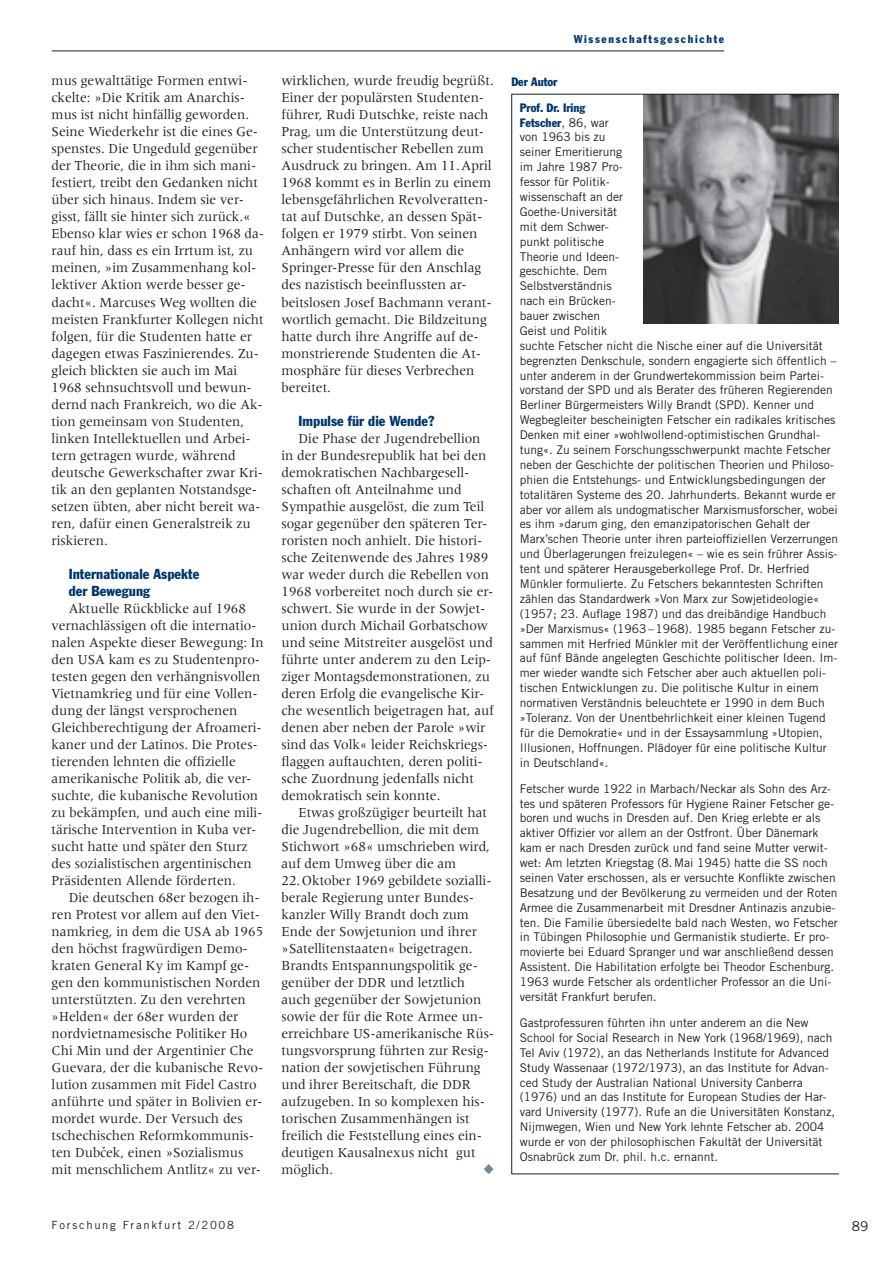
<style>
.page{position:relative;width:895px;height:1263px;background:#fff}
.page>*{position:absolute;margin:0;border:0;box-sizing:border-box;transform-origin:0 0}
.t1{font:14.25px/17px "Meridien";color:#231f20;scale:.95 1}
.t2{font:14.25px/17px "Meridien";color:#231f20;scale:.96 1}
.t3{font:condensed 14.25px/17px "Franklin Gothic";letter-spacing:.005em;color:#00376b}
.t4{font:14.25px "Minion Pro";color:#231f20;scale:.96 1}
.t5{font:13.5px "Trade Gothic";color:#231f20}
.t6{font:12px/14.9px "Trade Gothic";color:#231f20}
.t7{font:condensed 12px/14.9px "Franklin Gothic";color:#00376b}
.t8{font:11.25px "Trade Gothic";letter-spacing:.15em;color:#231f20}
.t9{font:condensed 11.25px "Franklin Gothic";letter-spacing:.15em;color:#00376b}
.s1{font-family:"Trade Gothic";font-stretch:normal;color:#231f20}
</style>
<div class="page">
<hr style="left:52px;top:51px;width:671px;height:1px;background:#231f20">
<svg style="left:511px;top:94px;width:327px;height:1080px"></svg>
<p class="t1" style="left:52px;top:73px;width:225px">mus gewalttätige Formen entwi&shy;ckelte: »Die Kritik am Anarchis&shy;mus ist nicht hinfällig geworden.<br>Seine Wiederkehr ist die eines Ge&shy;spenstes. Die Ungeduld gegenüber der Theorie, die in ihm sich mani&shy;festiert, treibt den Gedanken nicht über sich hinaus. Indem sie ver&shy;gisst, fällt sie hinter sich zurück.«<br>Ebenso klar wies er schon 1968 da&shy;rauf hin, dass es ein Irrtum ist, zu meinen, »im Zusammenhang kol&shy;lektiver Aktion werde besser ge&shy;dacht«. Marcuses Weg wollten die meisten Frankfurter Kollegen nicht folgen, für die Studenten hatte er dagegen etwas Faszinierendes. Zu&shy;gleich blickten sie auch im Mai<br>1968 sehnsuchtsvoll und bewun&shy;dernd nach Frankreich, wo die Ak&shy;tion gemeinsam von Studenten, linken Intellektuellen und Arbei&shy;tern getragen wurde, während deutsche Gewerkschafter zwar Kri&shy;tik an den geplanten Notstandsge&shy;setzen übten, aber nicht bereit wa&shy;ren, dafür einen Generalstreik zu riskieren.</p>
<p class="t3" style="left:69px;top:566px;width:132px">Internationale Aspekte der Bewegung</p>
<p class="t1" style="left:52px;top:601px;width:224px;text-indent:17px">Aktuelle Rückblicke auf 1968 vernachlässigen oft die internatio&shy;nalen Aspekte dieser Bewegung: In den USA kam es zu Studentenpro&shy;testen gegen den verhängnisvollen Vietnamkrieg und für eine Vollen&shy;dung der längst versprochenen Gleichberechtigung der Afroameri&shy;kaner und der Latinos. Die Protes&shy;tierenden lehnten die offizielle amerikanische Politik ab, die ver&shy;suchte, die kubanische Revolution zu bekämpfen, und auch eine mili&shy;tärische Intervention in Kuba ver&shy;sucht hatte und später den Sturz des sozialistischen argentinischen Präsidenten Allende förderten.</p>
<p class="t2" style="left:52px;top:890px;width:222px;text-indent:17px">Die deutschen 68er bezogen ih&shy;ren Protest vor allem auf den Viet&shy;namkrieg, in dem die USA ab 1965 den höchst fragwürdigen Demo&shy;kraten General Ky im Kampf ge&shy;gen den kommunistischen Norden unterstützten. Zu den verehrten »Helden« der 68er wurden der nordvietnamesische Politiker Ho<br>Chi Min und der Argentinier Che<br>Guevara, der die kubanische Revo&shy;lution zusammen mit Fidel Castro anführte und später in Bolivien er&shy;mordet wurde. Der Versuch des tschechischen Reformkommunis&shy;ten Dubcek, einen »Sozialismus</p>
<p class="t4" style="left:101px;top:1146px;width:7px">ˇ</p>
<p class="t2" style="left:52px;top:1162px;width:219px">mit menschlichem Antlitz« zu ver-</p>
<p class="t2" style="left:281px;top:73px;width:222px">wirklichen, wurde freudig begrüßt.<br>Einer der populärsten Studenten&shy;führer, Rudi Dutschke, reiste nach<br>Prag, um die Unterstützung deut&shy;scher studentischer Rebellen zum<br>Ausdruck zu bringen. Am 11. April<br>1968 kommt es in Berlin zu einem lebensgefährlichen Revolveratten&shy;tat auf Dutschke, an dessen Spät&shy;folgen er 1979 stirbt. Von seinen<br>Anhängern wird vor allem die<br>Springer-Presse für den Anschlag des nazistisch beeinflussten ar&shy;beitslosen Josef Bachmann verant&shy;wortlich gemacht. Die Bildzeitung hatte durch ihre Angriffe auf de&shy;monstrierende Studenten die At&shy;mosphäre für dieses Verbrechen bereitet.</p>
<p class="t3" style="left:298px;top:413px;width:137px">Impulse für die Wende?</p>
<p class="t1" style="left:281px;top:430px;width:225px;text-indent:17px">Die Phase der Jugendrebellion in der Bundesrepublik hat bei den demokratischen Nachbargesell&shy;schaften oft Anteilnahme und Sympathie ausgelöst, die zum Teil sogar gegenüber den späteren Ter&shy;roristen noch anhielt. Die histori&shy;sche Zeitenwende des Jahres 1989 war weder durch die Rebellen von 1968 vorbereitet noch durch sie er&shy;schwert. Sie wurde in der Sowjet&shy;union durch Michail Gorbatschow und seine Mitstreiter ausgelöst und führte unter anderem zu den Leip&shy;ziger Montagsdemonstrationen, zu deren Erfolg die evangelische Kir&shy;che wesentlich beigetragen hat, auf denen aber neben der Parole »wir sind das Volk« leider Reichskriegs&shy;flaggen auftauchten, deren politi&shy;sche Zuordnung jedenfalls nicht demokratisch sein konnte.</p>
<p class="t1" style="left:281px;top:805px;width:221px;text-indent:17px">Etwas großzügiger beurteilt hat die Jugendrebellion, die mit dem<br>Stichwort »68« umschrieben wird, auf dem Umweg über die am</p>
<p class="t1" style="left:281px;top:873px;width:225px">22. Oktober 1969 gebildete sozialli&shy;berale Regierung unter Bundes&shy;kanzler Willy Brandt doch zum<br>Ende der Sowjetunion und ihrer »Satellitenstaaten« beigetragen.<br>Brandts Entspannungspolitik ge&shy;genüber der DDR und letztlich auch gegenüber der Sowjetunion sowie der für die Rote Armee un&shy;erreichbare US-amerikanische Rüs&shy;tungsvorsprung führten zur Resig&shy;nation der sowjetischen Führung und ihrer Bereitschaft, die DDR aufzugeben. In so komplexen his&shy;torischen Zusammenhängen ist freilich die Feststellung eines ein&shy;deutigen Kausalnexus nicht gut möglich.</p>
<p class="t7" style="left:511px;top:75px;width:48px">Der Autor</p>
<p class="t9" style="left:573px;top:35px;width:152px">Wissenschaftsgeschichte</p>
<p class="t7" style="left:519px;top:101px;width:90px">Prof. Dr. Iring<br>Fetscher<span class="s1">, 86, war</span></p>
<p class="t6" style="left:519px;top:131px;width:319px">von 1963 bis zu<br>seiner Emeritierung<br>im Jahre 1987 Pro-<br>fessor für Politik-<br>wissenschaft an der<br>Goethe-Universität<br>mit dem Schwer-<br>punkt politische<br>Theorie und Ideen-<br>geschichte. Dem<br>Selbstverständnis<br>nach ein Brücken-<br>bauer zwischen<br>Geist und Politik<br>suchte Fetscher nicht die Nische einer auf die Universität begrenzten Denkschule, sondern engagierte sich öffentlich – unter anderem in der Grundwertekommission beim Partei&shy;vorstand der SPD und als Berater des früheren Regierenden Berliner Bürgermeisters Willy Brandt (SPD). Kenner und Wegbegleiter bescheinigten Fetscher ein radikales kritisches Denken mit einer »wohlwollend-optimistischen Grundhal&shy;tung«. Zu seinem Forschungsschwerpunkt machte Fetscher neben der Geschichte der politischen Theorien und Philoso&shy;phien die Entstehungs- und Entwicklungsbedingungen der totalitären Systeme des 20. Jahrhunderts. Bekannt wurde er aber vor allem als undogmatischer Marxismusforscher, wobei es ihm »darum ging, den emanzipatorischen Gehalt der Marx’schen Theorie unter ihren parteioffiziellen Verzerrungen und Überlagerungen freizulegen« – wie es sein frührer Assis&shy;tent und späterer Herausgeberkollege Prof. Dr. Herfried Münkler formulierte. Zu Fetschers bekanntesten Schriften zählen das Standardwerk »Von Marx zur Sowjetideologie« (1957; 23. Auflage 1987) und das dreibändige Handbuch »Der Marxismus« (1963 – 1968). 1985 begann Fetscher zu&shy;sammen mit Herfried Münkler mit der Veröffentlichung einer auf fünf Bände angelegten Geschichte politischer Ideen. Im&shy;mer wieder wandte sich Fetscher aber auch aktuellen poli&shy;tischen Entwicklungen zu. Die politische Kultur in einem normativen Verständnis beleuchtete er 1990 in dem Buch »Toleranz. Von der Unentbehrlichkeit einer kleinen Tugend für die Demokratie« und in der Essaysammlung »Utopien, Illusionen, Hoffnungen. Plädoyer für eine politische Kultur in Deutschland«.</p>
<p class="t6" style="left:519px;top:782px;width:319px">Fetscher wurde 1922 in Marbach/Neckar als Sohn des Arz&shy;tes und späteren Professors für Hygiene Rainer Fetscher ge&shy;boren und wuchs in Dresden auf. Den Krieg erlebte er als aktiver Offizier vor allem an der Ostfront. Über Dänemark kam er nach Dresden zurück und fand seine Mutter verwit&shy;wet: Am letzten Kriegstag (8. Mai 1945) hatte die SS noch seinen Vater erschossen, als er versuchte Konflikte zwischen Besatzung und der Bevölkerung zu vermeiden und der Roten Armee die Zusammenarbeit mit Dresdner Antinazis anzubie&shy;ten. Die Familie übersiedelte bald nach Westen, wo Fetscher in Tübingen Philosophie und Germanistik studierte. Er pro&shy;movierte bei Eduard Spranger und war anschließend dessen Assistent. Die Habilitation erfolgte bei Theodor Eschenburg.<br>1963 wurde Fetscher als ordentlicher Professor an die Uni&shy;versität Frankfurt berufen.</p>
<p class="t6" style="left:519px;top:1016px;width:316px">Gastprofessuren führten ihn unter anderem an die New School for Social Research in New York (1968/1969), nach Tel Aviv (1972), an das Netherlands Institute for Advanced Study Wassenaar (1972/1973), an das Institute for Advan&shy;ced Study der Australian National University Canberra (1976) und an das Institute for European Studies der Har&shy;vard University (1977). Rufe an die Universitäten Konstanz, Nijmwegen, Wien und New York lehnte Fetscher ab. 2004 wurde er von der philosophischen Fakultät der Universität Osnabrück zum Dr. phil. h.c. ernannt.</p>
<p class="t8" style="left:52px;top:1221px;width:184px">Forschung Frankfurt 2/2008</p>
<p class="t5" style="left:851px;top:1221px;width:18px">89</p>
</div>
